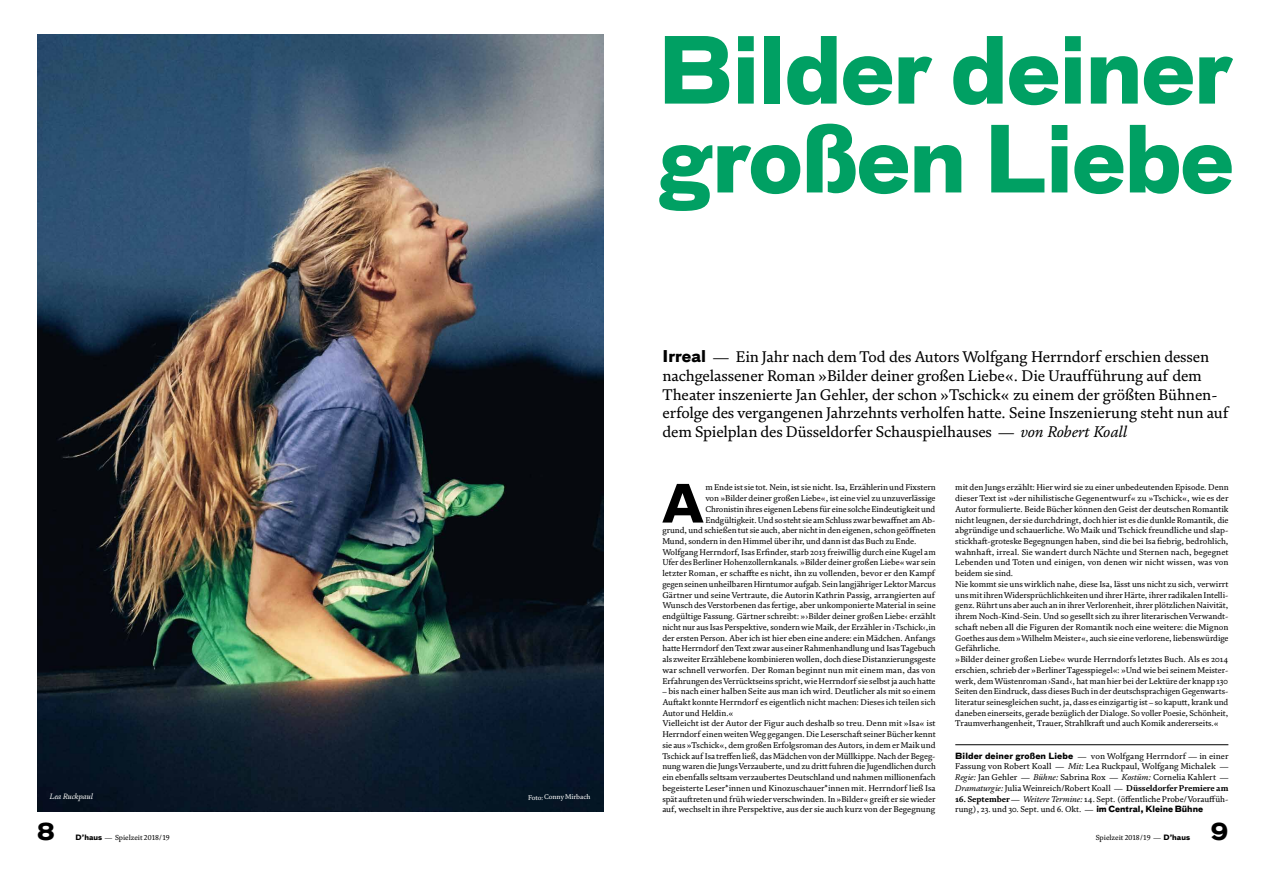
<style>
.page{position:relative;width:1265px;height:869px;background:#fff}
.page>*{position:absolute;margin:0;border:0;box-sizing:border-box;transform-origin:0 0}
.t1{font:700 89.25px/88.8px "Bau Pro";letter-spacing:-.02em;color:#00a063}
.t2{font:700 51.1px "Bau Pro";color:#000}
.t3{font:700 22.75px "Bau Pro";color:#000}
.t4{font:15.75px/18.9px "FS Brabo";letter-spacing:-.01em;color:#000}
.t5{font:8.58px/10.7px "FS Brabo";letter-spacing:-.005em;color:#000}
.t6{font:italic 7.88px "FS Brabo";letter-spacing:-.02em;color:#fff}
.t7{font:7.44px "FS Brabo";color:#000}
.t8{font:7px "FS Brabo";letter-spacing:-.015em;color:#fff}
.s1{font-family:"Bau Pro";font-weight:700}
.s2{font-style:italic}
.s3{font-family:"Bau Pro";font-weight:700;font-size:8.31px}
.s4{font-weight:700}
.s5{font-family:"Bau Pro";font-weight:700;font-size:7.17px}
</style>
<div class="page">
<img style="left:37px;top:35px;width:566px;height:776px">
<hr style="left:955px;top:744px;width:273px;height:1px;background:#000">
<h1 class="t1" style="left:657px;top:19px;width:578px">Bilder deiner großen Liebe</h1>
<p class="t6" style="left:50px;top:790px;width:45px">Lea Ruckpaul</p>
<p class="t8" style="left:528px;top:791px;width:64px">Foto: Conny Mirbach</p>
<p class="t4" style="left:663px;top:346px;width:567px"><span class="s1">Irreal</span> — Ein Jahr nach dem Tod des Autors Wolfgang Herrndorf erschien dessen nachgelassener Roman »Bilder deiner großen Liebe«. Die Uraufführung auf dem Theater inszenierte Jan Gehler, der schon »Tschick« zu einem der größten Bühnen&shy;erfolge des vergangenen Jahrzehnts verholfen hatte. Seine Inszenierung steht nun auf dem Spielplan des Düsseldorfer Schauspielhauses — <span class="s2">von Robert Koall</span></p>
<h2 class="t2" style="left:662px;top:459px;width:44px">A</h2>
<p class="t5" style="left:705px;top:481px;width:232px">m Ende ist sie tot. Nein, ist sie nicht. Isa, Erzählerin und Fixstern</p>
<p class="t5" style="left:705px;top:492px;width:232px">von »Bilder deiner großen Liebe«, ist eine viel zu unzuverlässige</p>
<p class="t5" style="left:705px;top:503px;width:232px">Chronistin ihres eigenen Lebens für eine solche Eindeutigkeit und</p>
<p class="t5" style="left:705px;top:513px;width:232px">Endgültigkeit. Und so steht sie am Schluss zwar bewaffnet am Ab-</p>
<p class="t5" style="left:662px;top:524px;width:275px">grund, und schießen tut sie auch, aber nicht in den eigenen, schon geöffneten</p>
<p class="t5" style="left:662px;top:535px;width:256px">Mund, sondern in den Himmel über ihr, und dann ist das Buch zu Ende.</p>
<p class="t5" style="left:662px;top:546px;width:275px">Wolfgang Herrndorf, Isas Erfinder, starb 2013 freiwillig durch eine Kugel am</p>
<p class="t5" style="left:662px;top:556px;width:275px">Ufer des Berliner Hohenzollernkanals. »Bilder deiner großen Liebe« war sein</p>
<p class="t5" style="left:662px;top:567px;width:274px">letzter Roman, er schaffte es nicht, ihn zu vollenden, bevor er den Kampf</p>
<p class="t5" style="left:662px;top:578px;width:275px">gegen seinen unheilbaren Hirntumor aufgab. Sein langjähriger Lektor Marcus</p>
<p class="t5" style="left:662px;top:588px;width:274px">Gärtner und seine Vertraute, die Autorin Kathrin Passig, arrangierten auf</p>
<p class="t5" style="left:662px;top:599px;width:275px">Wunsch des Verstorbenen das fertige, aber unkomponierte Material in seine</p>
<p class="t5" style="left:662px;top:610px;width:275px">endgültige Fassung. Gärtner schreibt: »›Bilder deiner großen Liebe‹ erzählt</p>
<p class="t5" style="left:662px;top:621px;width:275px">nicht nur aus Isas Perspektive, sondern wie Maik, der Erzähler in ›Tschick‹,in</p>
<p class="t5" style="left:662px;top:631px;width:275px">der ersten Person. Aber ich ist hier eben eine andere: ein Mädchen. Anfangs</p>
<p class="t5" style="left:662px;top:642px;width:275px">hatte Herrndorf den Text zwar aus einer Rahmenhandlung und Isas Tagebuch</p>
<p class="t5" style="left:662px;top:653px;width:275px">als zweiter Erzählebene kombinieren wollen, doch diese Distanzierungsgeste</p>
<p class="t5" style="left:662px;top:664px;width:275px">war schnell verworfen. Der Roman beginnt nun mit einem man, das von</p>
<p class="t5" style="left:662px;top:674px;width:275px">Erfahrungen des Verrücktseins spricht, wie Herrndorf sie selbst ja auch hatte</p>
<p class="t5" style="left:662px;top:685px;width:275px">– bis nach einer halben Seite aus man ich wird. Deutlicher als mit so einem Auftakt konnte Herrndorf es eigentlich nicht machen: Dieses ich teilen sich Autor und Heldin.«<br>Vielleicht ist der Autor der Figur auch deshalb so treu. Denn mit »Isa« ist Herrndorf einen weiten Weg gegangen. Die Leserschaft seiner Bücher kennt sie aus »Tschick«, dem großen Erfolgsroman des Autors, in dem er Maik und Tschick auf Isa treffen ließ, das Mädchen von der Müllkippe. Nach der Begeg&shy;nung waren die Jungs Verzauberte, und zu dritt fuhren die Jugendlichen durch ein ebenfalls seltsam verzaubertes Deutschland und nahmen millionenfach begeisterte Leser*innen und Kinozuschauer*innen mit. Herrndorf ließ Isa spät auftreten und früh wieder verschwinden. In »Bilder« greift er sie wieder auf, wechselt in ihre Perspektive, aus der sie auch kurz von der Begegnung</p>
<p class="t5" style="left:955px;top:481px;width:275px">mit den Jungs erzählt: Hier wird sie zu einer unbedeutenden Episode. Denn dieser Text ist »der nihilistische Gegenentwurf« zu »Tschick«, wie es der Autor formulierte. Beide Bücher können den Geist der deutschen Romantik nicht leugnen, der sie durchdringt, doch hier ist es die dunkle Romantik, die abgründige und schauerliche. Wo Maik und Tschick freundliche und slap&shy;stickhaft-groteske Begegnungen haben, sind die bei Isa fiebrig, bedrohlich, wahnhaft, irreal. Sie wandert durch Nächte und Sternen nach, begegnet Lebenden und Toten und einigen, von denen wir nicht wissen, was von beidem sie sind.<br>Nie kommt sie uns wirklich nahe, diese Isa, lässt uns nicht zu sich, verwirrt uns mit ihren Widersprüchlichkeiten und ihrer Härte, ihrer radikalen Intelli&shy;genz. Rührt uns aber auch an in ihrer Verlorenheit, ihrer plötzlichen Naivität, ihrem Noch-Kind-Sein. Und so gesellt sich zu ihrer literarischen Verwandt&shy;schaft neben all die Figuren der Romantik noch eine weitere: die Mignon Goethes aus dem »Wilhelm Meister«, auch sie eine verlorene, liebenswürdige Gefährliche.<br>»Bilder deiner großen Liebe« wurde Herrndorfs letztes Buch. Als es 2014 erschien, schrieb der »Berliner Tagesspiegel«: »Und wie bei seinem Meister&shy;werk, dem Wüstenroman ›Sand‹, hat man hier bei der Lektüre der knapp 130<br>Seiten den Eindruck, dass dieses Buch in der deutschsprachigen Gegenwarts&shy;literatur seinesgleichen sucht, ja, dass es einzigartig ist – so kaputt, krank und daneben einerseits, gerade bezüglich der Dialoge. So voller Poesie, Schönheit, Traumverhangenheit, Trauer, Strahlkraft und auch Komik andererseits.«</p>
<p class="t5" style="left:955px;top:749px;width:275px;text-align:justify"><span class="s3">Bilder deiner großen Liebe</span> — von Wolfgang Herrndorf — in einer Fassung von Robert Koall — <span class="s2">Mit:</span> Lea Ruckpaul, Wolfgang Michalek — <span class="s2">Regie:</span> Jan Gehler — <span class="s2">Bühne:</span> Sabrina Rox — <span class="s2">Kostüm:</span> Cornelia Kahlert — <span class="s2">Dramaturgie:</span> Julia Weinreich/Robert Koall — <span class="s4">Düsseldorfer Premiere am</span></p>
<p class="t5" style="left:955px;top:792px;width:275px"><span class="s4">16. September</span> — <span class="s2">Weitere Termine:</span> 14. Sept. (öffentliche Probe/Vorauffüh&shy;rung), 23. und 30. Sept. und 6. Okt. — <span class="s3">im Central, Kleine Bühne</span></p>
<h3 class="t3" style="left:37px;top:811px;width:19px">8</h3>
<p class="t7" style="left:76px;top:831px;width:96px"><span class="s5">D’haus</span> — Spielzeit 2018/19</p>
<p class="t7" style="left:1096px;top:831px;width:96px">Spielzeit 2018/19 — <span class="s5">D’haus</span></p>
<h3 class="t3" style="left:1211px;top:811px;width:19px">9</h3>
</div>
